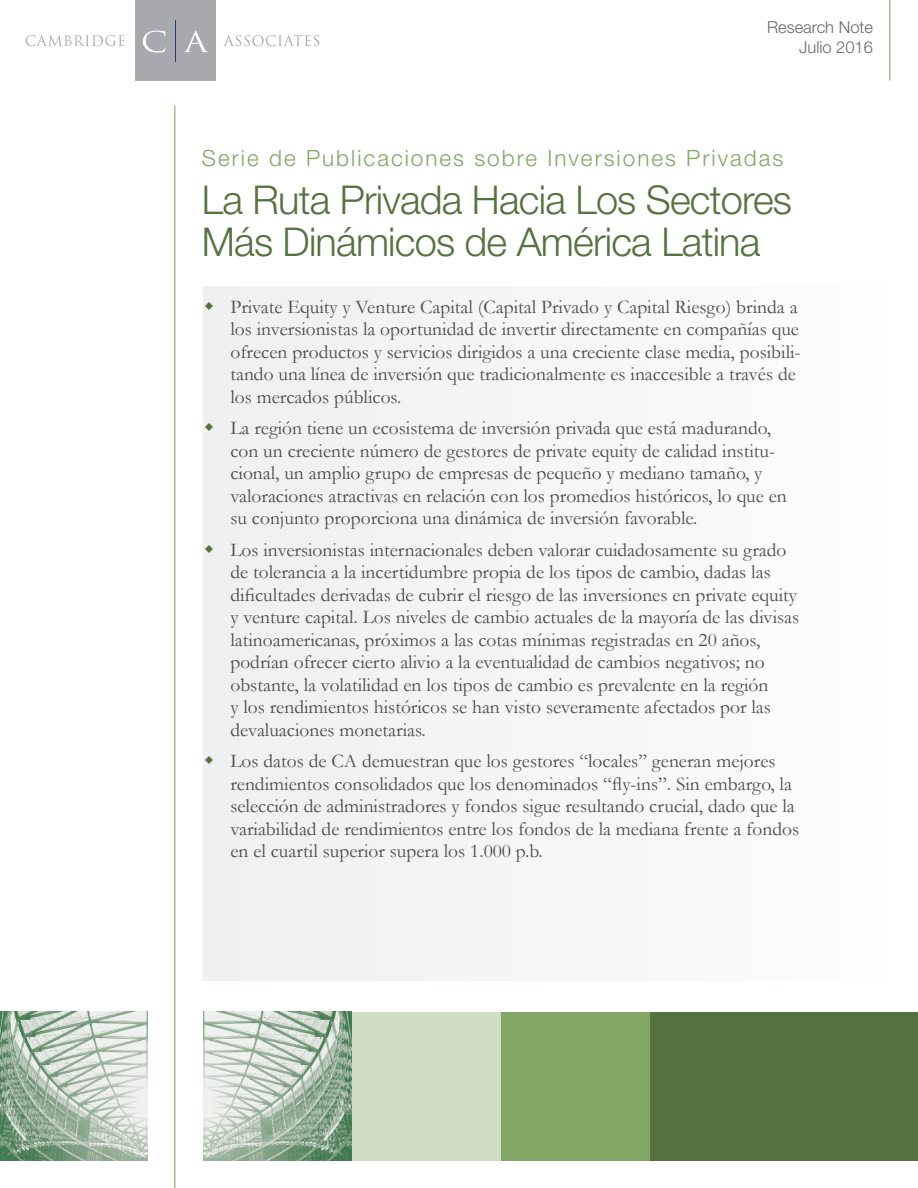
<style>
.page{position:relative;width:918px;height:1188px;background:#fff}
.page>*{position:absolute;margin:0;border:0;box-sizing:border-box;transform-origin:0 0}
.t1{font:300 39.75px/42.2px "Helvetica Neue LT Std";letter-spacing:-.02em;color:#577241}
.t2{font:300 22.5px "Helvetica Neue LT Std";letter-spacing:.09em;color:#83a765}
.t3{font:19.5px/22.5px "Garamond";color:#4a4b4c}
.t4{font:300 16.5px/19.5px "Helvetica Neue LT Std";color:#67686b;text-align:right}
</style>
<div class="page">
<img style="left:0;top:1012px;width:147px;height:149px">
<img style="left:203px;top:1012px;width:149px;height:149px">
<hr style="left:174px;top:105px;width:1px;height:1083px;background:#83a765">
<div style="left:135px;top:0;width:81px;height:81px;background:#a8a9ac"></div>
<svg style="left:26px;top:35px;width:99px;height:11px"></svg>
<svg style="left:224px;top:35px;width:95px;height:11px"></svg>
<hr style="left:175px;top:20px;width:1px;height:42px;background:#233b76">
<svg style="left:143px;top:31px;width:66px;height:22px"></svg>
<div style="left:203px;top:286px;width:714px;height:694px;background:#f6f6f7"></div>
<hr style="left:889px;top:0;width:1px;height:81px;background:#83a765">
<div style="left:353px;top:1012px;width:149px;height:149px;background:#cfddc4"></div>
<div style="left:650px;top:1012px;width:268px;height:149px;background:#577241"></div>
<div style="left:502px;top:1012px;width:148px;height:149px;background:#83a765"></div>
<p class="t4" style="left:767px;top:17px;width:107px">Research Note<br>Julio 2016</p>
<p class="t2" style="left:202px;top:145px;width:583px">Serie de Publicaciones sobre Inversiones Privadas</p>
<h1 class="t1" style="left:202px;top:178px;width:592px">La Ruta Privada Hacia Los Sectores<br>Más Dinámicos de América Latina</h1>
<p class="t3" style="left:230px;top:295px;width:572px">Private Equity y Venture Capital (Capital Privado y Capital Riesgo) brinda a los inversionistas la oportunidad de invertir directamente en compañías que ofrecen productos y servicios dirigidos a una creciente clase media, posibili&shy;tando una línea de inversión que tradicionalmente es inaccesible a través de los mercados públicos.</p>
<p class="t3" style="left:230px;top:416px;width:558px">La región tiene un ecosistema de inversión privada que está madurando, con un creciente número de gestores de private equity de calidad institu&shy;cional, un amplio grupo de empresas de pequeño y mediano tamaño, y valoraciones atractivas en relación con los promedios históricos, lo que en su conjunto proporciona una dinámica de inversión favorable.</p>
<p class="t3" style="left:230px;top:538px;width:570px">Los inversionistas internacionales deben valorar cuidadosamente su grado de tolerancia a la incertidumbre propia de los tipos de cambio, dadas las dificultades derivadas de cubrir el riesgo de las inversiones en private equity y venture capital. Los niveles de cambio actuales de la mayoría de las divisas latinoamericanas, próximos a las cotas mínimas registradas en 20 años, podrían ofrecer cierto alivio a la eventualidad de cambios negativos; no obstante, la volatilidad en los tipos de cambio es prevalente en la región<br>y los rendimientos históricos se han visto severamente afectados por las devaluaciones monetarias.</p>
<p class="t3" style="left:230px;top:749px;width:570px">Los datos de CA demuestran que los gestores “locales” generan mejores rendimientos consolidados que los denominados “fly-ins”. Sin embargo, la selección de administradores y fondos sigue resultando crucial, dado que la variabilidad de rendimientos entre los fondos de la mediana frente a fondos en el cuartil superior supera los 1.000 p.b.</p>
</div>
